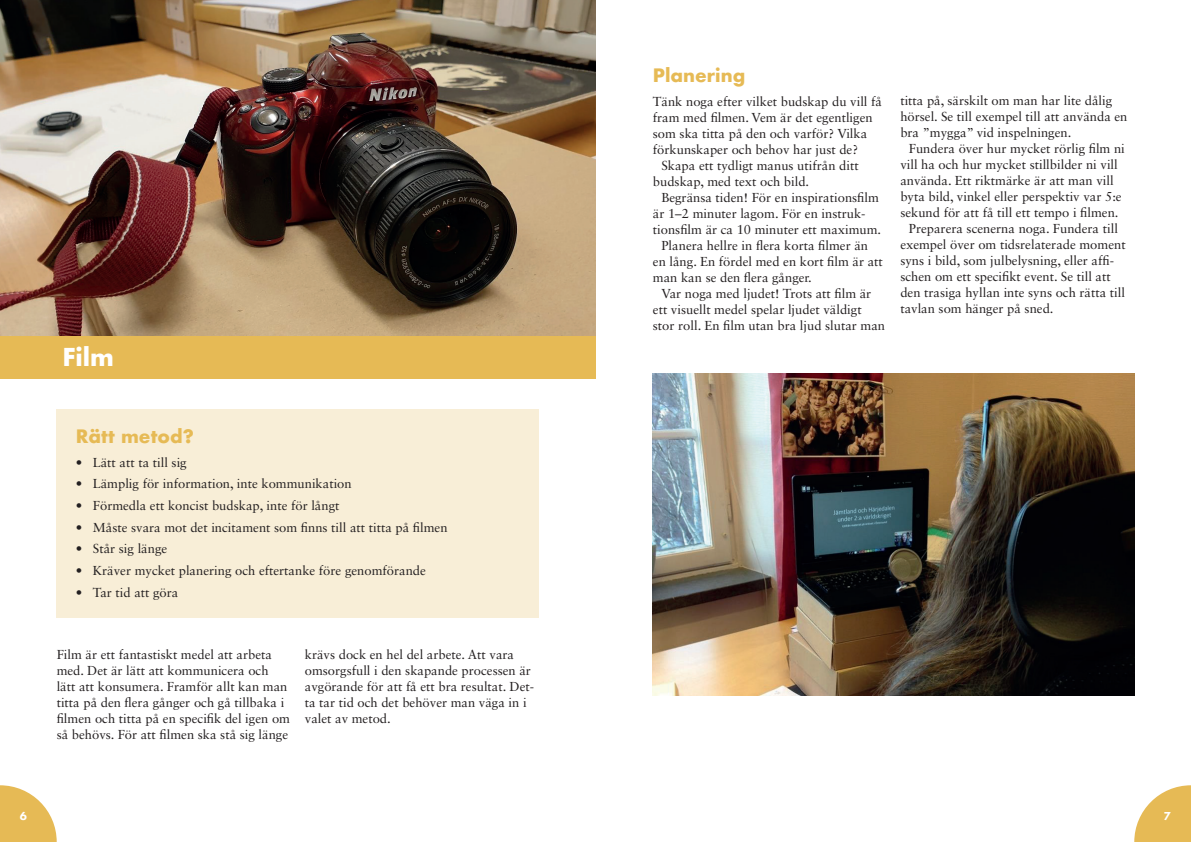
<style>
.page{position:relative;width:1191px;height:842px;background:#fff}
.page>*{position:absolute;margin:0;border:0;box-sizing:border-box;transform-origin:0 0}
.t1{font:700 24px "Futura";color:#fff}
.t2{font:700 18px "Futura";color:#e6ba55}
.t3{font:13px/16px "Sabon LT Std";color:#231f20}
.t4{font:800 12px "Futura PT";color:#fff}
</style>
<div class="page">
<div style="left:57px;top:410px;width:482px;height:208px;background:#f8eed7"></div>
<img style="left:0;top:0;width:595px;height:336px">
<img style="left:652px;top:373px;width:482px;height:322px">
<svg style="left:1134px;top:785px;width:57px;height:57px"></svg>
<svg style="left:0;top:785px;width:57px;height:57px"></svg>
<div style="left:0;top:336px;width:595px;height:43px;background:#e6ba55"></div>
<h1 class="t1" style="left:62px;top:340px;width:53px">Film</h1>
<h2 class="t2" style="left:76px;top:423px;width:120px">Rätt metod?</h2>
<p class="t3" style="left:76px;top:454px;width:112px">• Lätt att ta till sig</p>
<p class="t3" style="left:76px;top:476px;width:277px">• Lämplig för information, inte kommunikation</p>
<p class="t3" style="left:76px;top:497px;width:265px">• Förmedla ett koncist budskap, inte för långt</p>
<p class="t3" style="left:76px;top:519px;width:373px">• Måste svara mot det incitament som finns till att titta på filmen</p>
<p class="t3" style="left:76px;top:541px;width:93px">• Står sig länge</p>
<p class="t3" style="left:76px;top:562px;width:351px">• Kräver mycket planering och eftertanke före genomförande</p>
<p class="t3" style="left:76px;top:584px;width:104px">• Tar tid att göra</p>
<p class="t3" style="left:57px;top:646px;width:235px">Film är ett fantastiskt medel att arbeta med. Det är lätt att kommunicera och lätt att konsumera. Framför allt kan man titta på den flera gånger och gå tillbaka i filmen och titta på en specifik del igen om så behövs. För att filmen ska stå sig länge</p>
<p class="t3" style="left:305px;top:646px;width:231px">krävs dock en hel del arbete. Att vara omsorgsfull i den skapande processen är avgörande för att få ett bra resultat. Det&shy;ta tar tid och det behöver man väga in i valet av metod.</p>
<h2 class="t2" style="left:653px;top:62px;width:94px">Planering</h2>
<p class="t3" style="left:653px;top:93px;width:231px">Tänk noga efter vilket budskap du vill få</p>
<p class="t3" style="left:653px;top:109px;width:221px">fram med filmen. Vem är det egentligen</p>
<p class="t3" style="left:653px;top:125px;width:216px">som ska titta på den och varför? Vilka</p>
<p class="t3" style="left:653px;top:141px;width:207px">förkunskaper och behov har just de?</p>
<p class="t3" style="left:661px;top:157px;width:199px">Skapa ett tydligt manus utifrån ditt</p>
<p class="t3" style="left:653px;top:173px;width:158px">budskap, med text och bild.</p>
<p class="t3" style="left:661px;top:189px;width:219px">Begränsa tiden! För en inspirationsfilm</p>
<p class="t3" style="left:653px;top:205px;width:214px">är 1–2 minuter lagom. För en instruk-</p>
<p class="t3" style="left:653px;top:221px;width:230px">tionsfilm är ca 10 minuter ett maximum.</p>
<p class="t3" style="left:661px;top:237px;width:208px">Planera hellre in flera korta filmer än</p>
<p class="t3" style="left:653px;top:253px;width:231px">en lång. En fördel med en kort film är att</p>
<p class="t3" style="left:653px;top:269px;width:160px">man kan se den flera gånger.</p>
<p class="t3" style="left:661px;top:285px;width:211px">Var noga med ljudet! Trots att film är</p>
<p class="t3" style="left:653px;top:301px;width:210px">ett visuellt medel spelar ljudet väldigt</p>
<p class="t3" style="left:653px;top:317px;width:234px">stor roll. En film utan bra ljud slutar man</p>
<p class="t3" style="left:900px;top:93px;width:229px">titta på, särskilt om man har lite dålig hörsel. Se till exempel till att använda en bra ”mygga” vid inspelningen.</p>
<p class="t3" style="left:909px;top:141px;width:217px">Fundera över hur mycket rörlig film ni</p>
<p class="t3" style="left:900px;top:157px;width:219px">vill ha och hur mycket stillbilder ni vill</p>
<p class="t3" style="left:900px;top:173px;width:215px">använda. Ett riktmärke är att man vill</p>
<p class="t3" style="left:900px;top:189px;width:223px">byta bild, vinkel eller perspektiv var 5:e</p>
<p class="t3" style="left:900px;top:205px;width:220px">sekund för att få till ett tempo i filmen.</p>
<p class="t3" style="left:909px;top:221px;width:211px">Preparera scenerna noga. Fundera till</p>
<p class="t3" style="left:900px;top:237px;width:227px">exempel över om tidsrelaterade moment</p>
<p class="t3" style="left:900px;top:253px;width:215px">syns i bild, som julbelysning, eller affi-</p>
<p class="t3" style="left:900px;top:269px;width:212px">schen om ett specifikt event. Se till att</p>
<p class="t3" style="left:900px;top:285px;width:226px">den trasiga hyllan inte syns och rätta till</p>
<p class="t3" style="left:900px;top:301px;width:155px">tavlan som hänger på sned.</p>
<p class="t4" style="left:20px;top:808px;width:9px">6</p>
<p class="t4" style="left:1164px;top:808px;width:9px">7</p>
</div>
